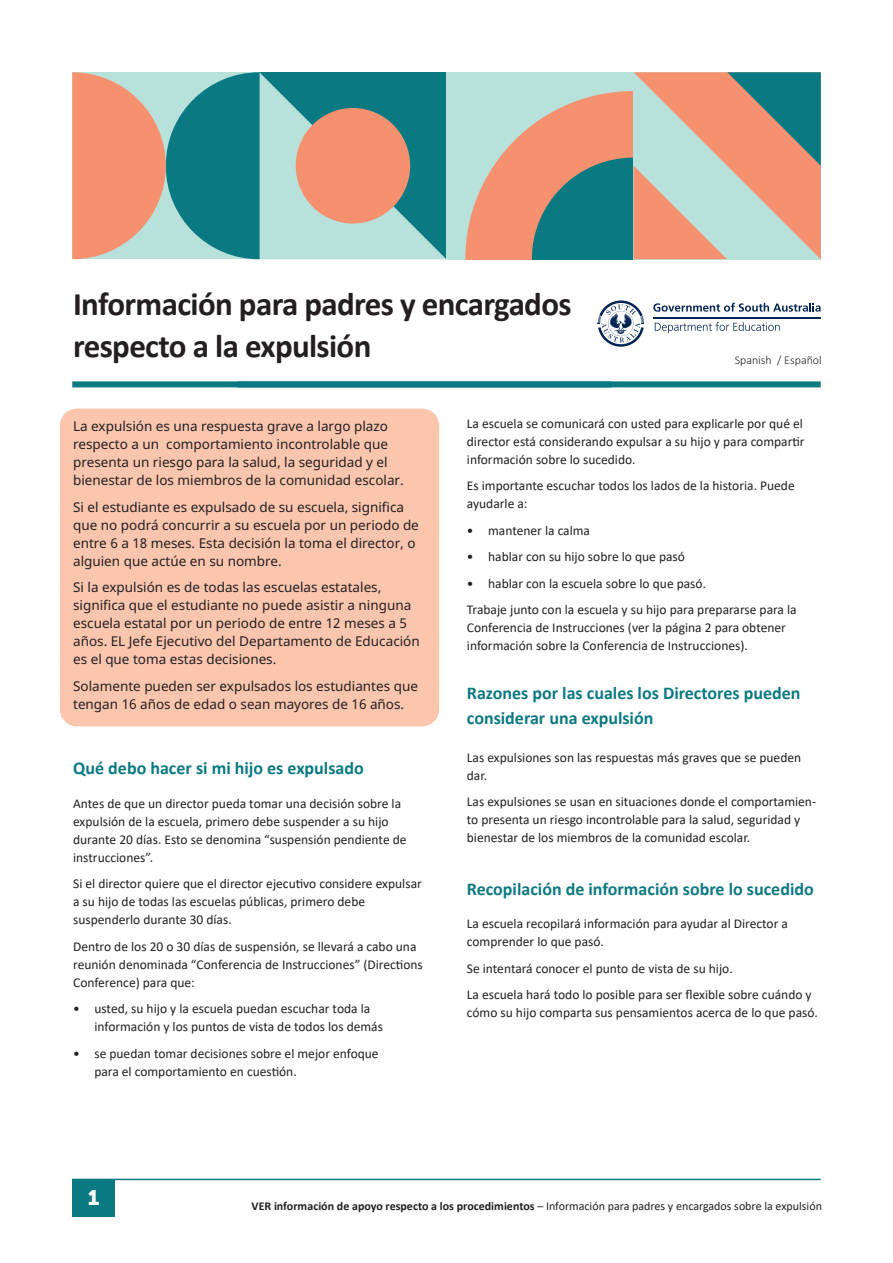
<style>
.page{position:relative;width:893px;height:1263px;background:#fff}
.page>*{position:absolute;margin:0;border:0;box-sizing:border-box;transform-origin:0 0}
.t1{font:700 33px "Calibri";letter-spacing:-.02em;color:#231f20}
.t2{font:21px "Museo Sans 900";color:#fff}
.t3{font:700 18px/25.5px "Calibri";color:#0c7982}
.t4{font:700 18px "Calibri";color:#097982}
.t5{font:13.5px/18px "Calibri";color:#231f20}
.t6{font:13.5px/18px "Noto Sans Gurmukhi";color:#231f20}
.t7{font:12px "Calibri";color:#231f20}
.t8{font:300 12px "Calibri";color:#231f20}
.s1{font-weight:700}
</style>
<div class="page">
<div style="left:60px;top:409px;width:379px;height:317px;background:#fbc5ae;border-radius:17px"></div>
<div style="left:72px;top:381px;width:374px;height:6px;background:#097982"></div>
<div style="left:446px;top:381px;width:375px;height:6px;background:#097982"></div>
<hr style="left:72px;top:1179px;width:749px;height:1px;background:#097982">
<div style="left:72px;top:1179px;width:43px;height:37px;background:#097982"></div>
<svg style="left:653px;top:303px;width:168px;height:9px"></svg>
<hr style="left:653px;top:317px;width:167px;height:1px;background:#002453">
<svg style="left:598px;top:300px;width:46px;height:47px"></svg>
<svg style="left:655px;top:322px;width:125px;height:11px"></svg>
<svg style="left:72px;top:72px;width:374px;height:187px;background:#8e9f95"></svg>
<div style="left:447px;top:72px;width:187px;height:187px;background:#b8e1dc"></div>
<svg style="left:465px;top:72px;width:356px;height:187px;background:#b5a898"></svg>
<p class="t1" style="left:73px;top:281px;width:500px">Información para padres y encargados</p>
<p class="t1" style="left:73px;top:323px;width:300px">respecto a la expulsión</p>
<p class="t8" style="left:735px;top:353px;width:89px">Spanish / Español</p>
<p class="t6" style="left:73px;top:418px;width:332px">La expulsión es una respuesta grave a largo plazo respecto a un comportamiento incontrolable que presenta un riesgo para la salud, la seguridad y el bienestar de los miembros de la comunidad escolar.</p>
<p class="t6" style="left:73px;top:499px;width:347px">Si el estudiante es expulsado de su escuela, significa que no podrá concurrir a su escuela por un periodo de entre 6 a 18 meses. Esta decisión la toma el director, o alguien que actúe en su nombre.</p>
<p class="t6" style="left:73px;top:579px;width:348px">Si la expulsión es de todas las escuelas estatales, significa que el estudiante no puede asistir a ninguna escuela estatal por un periodo de entre 12 meses a 5 años. EL Jefe Ejecutivo del Departamento de Educación es el que toma estas decisiones.</p>
<p class="t6" style="left:73px;top:678px;width:346px">Solamente pueden ser expulsados los estudiantes que tengan 16 años de edad o sean mayores de 16 años.</p>
<p class="t4" style="left:73px;top:756px;width:292px">Qué debo hacer si mi hijo es expulsado</p>
<p class="t5" style="left:73px;top:794px;width:335px">Antes de que un director pueda tomar una decisión sobre la expulsión de la escuela, primero debe suspender a su hijo durante 20 días. Esto se denomina “suspensión pendiente de instrucciones”.</p>
<p class="t5" style="left:73px;top:874px;width:350px">Si el director quiere que el director ejecutivo considere expulsar a su hijo de todas las escuelas públicas, primero debe</p>
<p class="t5" style="left:73px;top:910px;width:160px">suspenderlo durante 30 días.</p>
<p class="t5" style="left:73px;top:937px;width:351px">Dentro de los 20 o 30 días de suspensión, se llevará a cabo una reunión denominada “Conferencia de Instrucciones” (Directions<br>Conference) para que:</p>
<p class="t5" style="left:73px;top:999px;width:299px">• usted, su hijo y la escuela puedan escuchar toda la</p>
<p class="t5" style="left:94px;top:1017px;width:290px">información y los puntos de vista de todos los demás</p>
<p class="t5" style="left:73px;top:1044px;width:307px">• se puedan tomar decisiones sobre el mejor enfoque</p>
<p class="t5" style="left:94px;top:1062px;width:204px">para el comportamiento en cuestión.</p>
<p class="t5" style="left:467px;top:414px;width:339px">La escuela se comunicará con usted para explicarle por qué el director está considerando expulsar a su hijo y para compartir información sobre lo sucedido.</p>
<p class="t5" style="left:467px;top:477px;width:329px">Es importante escuchar todos los lados de la historia. Puede ayudarle a:</p>
<p class="t5" style="left:467px;top:521px;width:125px">• mantener la calma</p>
<p class="t5" style="left:467px;top:548px;width:220px">• hablar con su hijo sobre lo que pasó</p>
<p class="t5" style="left:467px;top:574px;width:241px">• hablar con la escuela sobre lo que pasó.</p>
<p class="t5" style="left:467px;top:601px;width:331px">Trabaje junto con la escuela y su hijo para prepararse para la<br>Conferencia de Instrucciones (ver la página 2 para obtener información sobre la Conferencia de Instrucciones).</p>
<p class="t3" style="left:467px;top:680px;width:335px">Razones por las cuales los Directores pueden considerar una expulsión</p>
<p class="t5" style="left:467px;top:748px;width:336px">Las expulsiones son las respuestas más graves que se pueden dar.</p>
<p class="t5" style="left:467px;top:792px;width:351px">Las expulsiones se usan en situaciones donde el comportamien&shy;to presenta un riesgo incontrolable para la salud, seguridad y bienestar de los miembros de la comunidad escolar.</p>
<p class="t3" style="left:467px;top:876px;width:348px">Recopilación de información sobre lo sucedido</p>
<p class="t5" style="left:467px;top:914px;width:323px">La escuela recopilará información para ayudar al Director a comprender lo que pasó.</p>
<p class="t5" style="left:467px;top:959px;width:267px">Se intentará conocer el punto de vista de su hijo.</p>
<p class="t5" style="left:467px;top:985px;width:353px">La escuela hará todo lo posible para ser flexible sobre cuándo y cómo su hijo comparta sus pensamientos acerca de lo que pasó.</p>
<p class="t2" style="left:88px;top:1185px;width:13px">1</p>
<p class="t7" style="left:252px;top:1197px;width:572px"><span class="s1">VER información de apoyo respecto a los procedimientos</span> – Información para padres y encargados sobre la expulsión</p>
</div>
